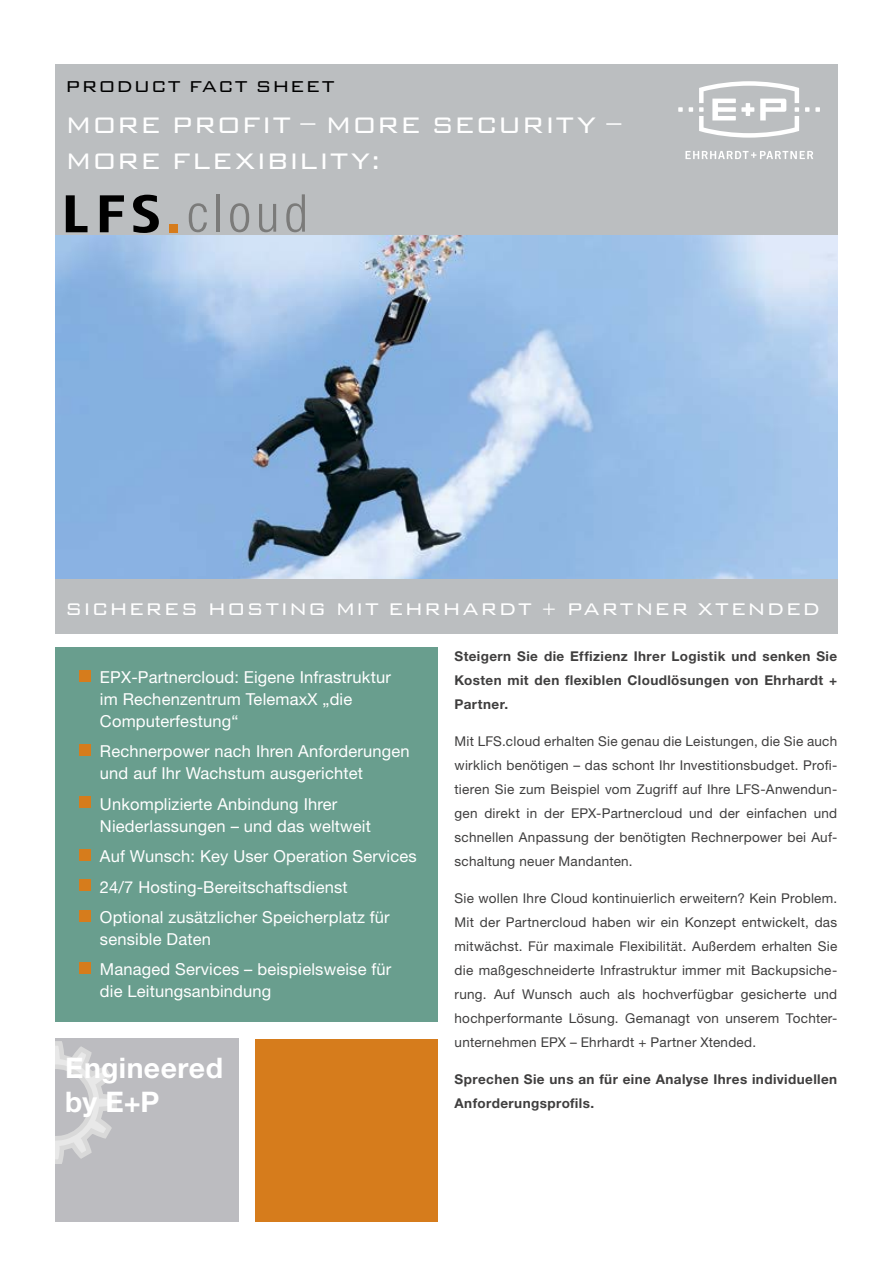
<style>
.page{position:relative;width:893px;height:1263px;background:#fff}
.page>*{position:absolute;margin:0;border:0;box-sizing:border-box;transform-origin:0 0}
.t1{font:300 condensed 52.2px "Helvetica Neue";letter-spacing:.1em;color:#7b7b7a}
.t2{font:300 30px/36px "Bank Gothic BT";letter-spacing:.01em;color:#fff}
.t3{font:700 28.35px/34px "Helvetica Neue";letter-spacing:.015em;color:#fff}
.t4{font:300 22.5px "Bank Gothic BT";letter-spacing:.045em;color:#fff}
.t5{font:300 21px "Bank Gothic BT";letter-spacing:.03em;color:#000}
.t6{font:16.5px/21.9px "Helvetica Neue";letter-spacing:.01em;color:#fff}
.t7{font:13.5px/24px "Helvetica Neue";letter-spacing:.02em;color:#3f3e3e;text-align:justify}
.t8{font:700 13.5px/24px "Helvetica Neue";letter-spacing:.03em;color:#3f3e3e;text-align:justify}
</style>
<div class="page">
<div style="left:55px;top:64px;width:783px;height:570px;background:#bbbec0"></div>
<img style="left:55px;top:236px;width:783px;height:343px">
<svg style="left:689px;top:107px;width:4px;height:5px"></svg>
<svg style="left:678px;top:107px;width:5px;height:5px"></svg>
<svg style="left:815px;top:107px;width:5px;height:5px"></svg>
<svg style="left:805px;top:107px;width:4px;height:5px"></svg>
<svg style="left:699px;top:81px;width:100px;height:57px"></svg>
<svg style="left:685px;top:151px;width:128px;height:8px"></svg>
<div style="left:55px;top:1038px;width:183px;height:183px;background:#bcbcc0"></div>
<svg style="left:55px;top:1041px;width:62px;height:123px"></svg>
<div style="left:255px;top:1039px;width:183px;height:182px;background:#d67c1c"></div>
<div style="left:55px;top:647px;width:383px;height:374px;background:#699e8e"></div>
<div style="left:79px;top:670px;width:12px;height:12px;background:#d67c1c"></div>
<div style="left:79px;top:744px;width:12px;height:12px;background:#d67c1c"></div>
<div style="left:79px;top:796px;width:12px;height:12px;background:#d67c1c"></div>
<div style="left:79px;top:849px;width:12px;height:12px;background:#d67c1c"></div>
<div style="left:79px;top:879px;width:12px;height:12px;background:#d67c1c"></div>
<div style="left:79px;top:910px;width:12px;height:12px;background:#d67c1c"></div>
<div style="left:79px;top:962px;width:12px;height:12px;background:#d67c1c"></div>
<svg style="left:66px;top:195px;width:22px;height:37px"></svg>
<svg style="left:100px;top:195px;width:24px;height:37px"></svg>
<svg style="left:133px;top:195px;width:26px;height:38px"></svg>
<div style="left:170px;top:224px;width:8px;height:8px;background:#d67c1c"></div>
<h3 class="t5" style="left:65px;top:76px;width:271px">PRODUCT FACT SHEET</h3>
<h2 class="t2" style="left:65px;top:107px;width:558px">MORE PROFIT – MORE SECURITY –<br>MORE FLEXIBILITY:</h2>
<h1 class="t1" style="left:187px;top:183px;width:122px">cloud</h1>
<h3 class="t4" style="left:65px;top:597px;width:757px">SICHERES HOSTING MIT EHRHARDT + PARTNER XTENDED</h3>
<p class="t6" style="left:100px;top:666px;width:292px">EPX-Partnercloud: Eigene Infrastruktur im Rechenzentrum TelemaxX „die<br>Computerfestung“</p>
<p class="t6" style="left:100px;top:740px;width:311px">Rechnerpower nach Ihren Anforderungen und auf Ihr Wachstum ausgerichtet</p>
<p class="t6" style="left:100px;top:793px;width:272px">Unkomplizierte Anbindung Ihrer<br>Niederlassungen – und das weltweit</p>
<p class="t6" style="left:100px;top:841px;width:318px;line-height:30.5px">Auf Wunsch: Key User Operation Services<br>24/7 Hosting-Bereitschaftsdienst<br>Optional zusätzlicher Speicherplatz für</p>
<p class="t6" style="left:100px;top:924px;width:293px;line-height:30.5px">sensible Daten<br>Managed Services – beispielsweise für</p>
<p class="t6" style="left:100px;top:980px;width:173px">die Leitungsanbindung</p>
<h3 class="t3" style="left:65px;top:1050px;width:159px">Engineered by E+P</h3>
<p class="t8" style="left:455px;top:644px;width:384px">Steigern Sie die Effizienz Ihrer Logistik und senken Sie Kosten mit den flexiblen Cloudlösungen von Ehrhardt + Partner.</p>
<p class="t7" style="left:455px;top:729px;width:384px">Mit LFS.cloud erhalten Sie genau die Leistungen, die Sie auch wirklich benötigen – das schont Ihr Investitionsbudget. Profi&shy;tieren Sie zum Beispiel vom Zugriff auf Ihre LFS-Anwendun&shy;gen direkt in der EPX-Partnercloud und der einfachen und schnellen Anpassung der benötigten Rechnerpower bei Auf&shy;schaltung neuer Mandanten.</p>
<p class="t7" style="left:455px;top:886px;width:384px">Sie wollen Ihre Cloud kontinuierlich erweitern? Kein Problem.<br>Mit der Partnercloud haben wir ein Konzept entwickelt, das mitwächst. Für maximale Flexibilität. Außerdem erhalten Sie die maßgeschneiderte Infrastruktur immer mit Backupsiche&shy;rung. Auf Wunsch auch als hochverfügbar gesicherte und hochperformante Lösung. Gemanagt von unserem Tochter&shy;unternehmen EPX – Ehrhardt + Partner Xtended.</p>
<p class="t8" style="left:455px;top:1066px;width:384px">Sprechen Sie uns an für eine Analyse Ihres individuellen<br>Anforderungsprofils.</p>
</div>
